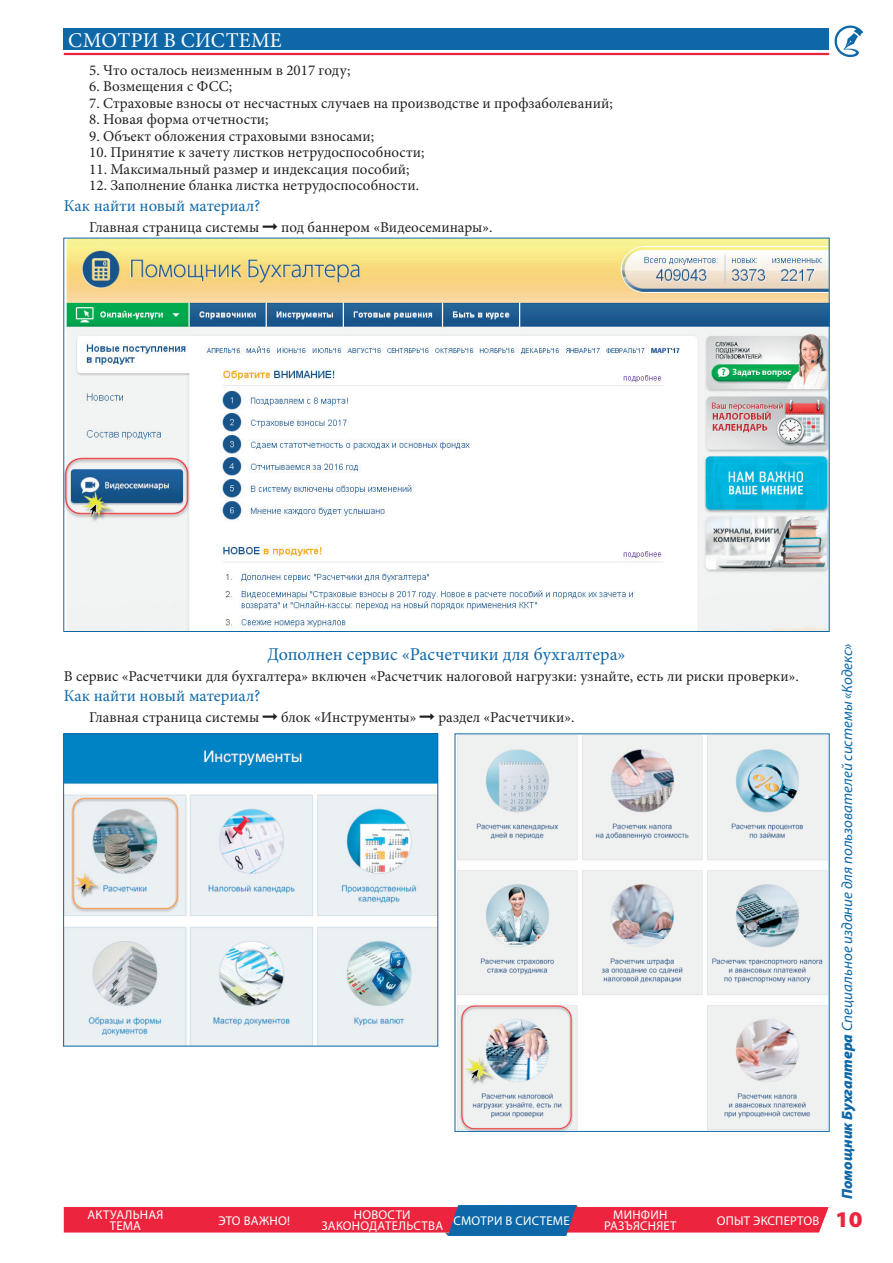
<style>
.page{position:relative;width:893px;height:1263px;background:#fff}
.page>*{position:absolute;margin:0;border:0;box-sizing:border-box;transform-origin:0 0}
.t1{font:900 semi-expanded 22.5px "Myriad Pro";color:#ed243d}
.t2{font:21px "Minion Pro";color:#fff}
.t3{font:18px "Minion Pro";color:#0e68a8}
.t4{font:16.5px "Minion Pro";color:#0e68a8}
.t5{font:15px "Minion Pro";color:#231f20}
.t6{font:italic 15px "Myriad Pro";color:#0e68a8}
.t7{font:12.75px/10.5px "Myriad Pro";letter-spacing:.105em;color:#fff}
.t8{font:12.75px "Myriad Pro";letter-spacing:.125em;color:#fff}
.t9{font:12.75px "Myriad Pro";letter-spacing:.13em;color:#fff}
.s1{font-weight:900}
</style>
<div class="page">
<svg style="left:834px;top:25px;width:29px;height:32px"></svg>
<div style="left:64px;top:29px;width:765px;height:21px;background:#0e68a8"></div>
<hr style="left:64px;top:53px;width:765px;height:2px;background:#ed243d">
<svg style="left:64px;top:1205px;width:765px;height:31px;background:#cd4f6b"></svg>
<img style="left:66px;top:240px;width:761px;height:390px">
<img style="left:65px;top:736px;width:371px;height:308px">
<div style="left:63px;top:734px;width:375px;height:312px;border:1px solid #0e68a8"></div>
<img style="left:457px;top:736px;width:370px;height:393px">
<h2 class="t2" style="left:68px;top:26px;width:16px">смотри</h2>
<h2 class="t2" style="left:164px;top:26px;width:33px">в системе</h2>
<p class="t5" style="left:89px;top:60px;width:263px">5. Что осталось неизменным в 2017 году;</p>
<p class="t5" style="left:89px;top:76px;width:145px">6. Возмещения с ФСС;</p>
<p class="t5" style="left:89px;top:93px;width:525px">7. Страховые взносы от несчастных случаев на производстве и профзаболеваний;</p>
<p class="t5" style="left:89px;top:109px;width:181px">8. Новая форма отчетности;</p>
<p class="t5" style="left:89px;top:126px;width:286px">9. Объект обложения страховыми взносами;</p>
<p class="t5" style="left:89px;top:142px;width:337px">10. Принятие к зачету листков нетрудоспособности;</p>
<p class="t5" style="left:89px;top:159px;width:322px">11. Максимальный размер и индексация пособий;</p>
<p class="t5" style="left:89px;top:175px;width:331px">12. Заполнение бланка листка нетрудоспособности.</p>
<p class="t4" style="left:64px;top:195px;width:198px">Как найти новый материал?</p>
<p class="t5" style="left:89px;top:217px;width:172px">Главная страница системы</p>
<p class="t5" style="left:281px;top:217px;width:213px">под баннером «Видеосеминары».</p>
<p class="t3" style="left:267px;top:642px;width:360px">Дополнен сервис «Расчетчики для бухгалтера»</p>
<p class="t5" style="left:64px;top:666px;width:736px">В сервис «Расчетчики для бухгалтера» включен «Расчетчик налоговой нагрузки: узнайте, есть ли риски проверки».</p>
<p class="t4" style="left:64px;top:685px;width:198px">Как найти новый материал?</p>
<p class="t5" style="left:89px;top:707px;width:172px">Главная страница системы</p>
<p class="t5" style="left:281px;top:707px;width:137px">блок «Инструменты»</p>
<p class="t5" style="left:438px;top:707px;width:138px">раздел «Расчетчики».</p>
<p class="t7" style="left:110px;top:1209px;width:55px;text-indent:-22px">Актуальная тема</p>
<p class="t7" style="left:218px;top:1215px;width:73px">это важно!</p>
<p class="t7" style="left:354px;top:1209px;width:58px">но вости</p>
<p class="t7" style="left:321px;top:1220px;width:31px">законо</p>
<p class="t7" style="left:369px;top:1220px;width:94px">дательства смо</p>
<p class="t9" style="left:481px;top:1212px;width:91px">три в системе</p>
<p class="t7" style="left:604px;top:1209px;width:73px;text-align:center">минфин разъясн яет</p>
<p class="t8" style="left:717px;top:1212px;width:104px">опыт экспертов</p>
<p class="t6" style="left:838px;top:1199px;width:557px;rotate:-90deg"><span class="s1">Помощник Бухгалтера</span> Специальное издание для пользователей системы «Кодекс»</p>
<h1 class="t1" style="left:835px;top:1204px;width:29px">10</h1>
</div>
